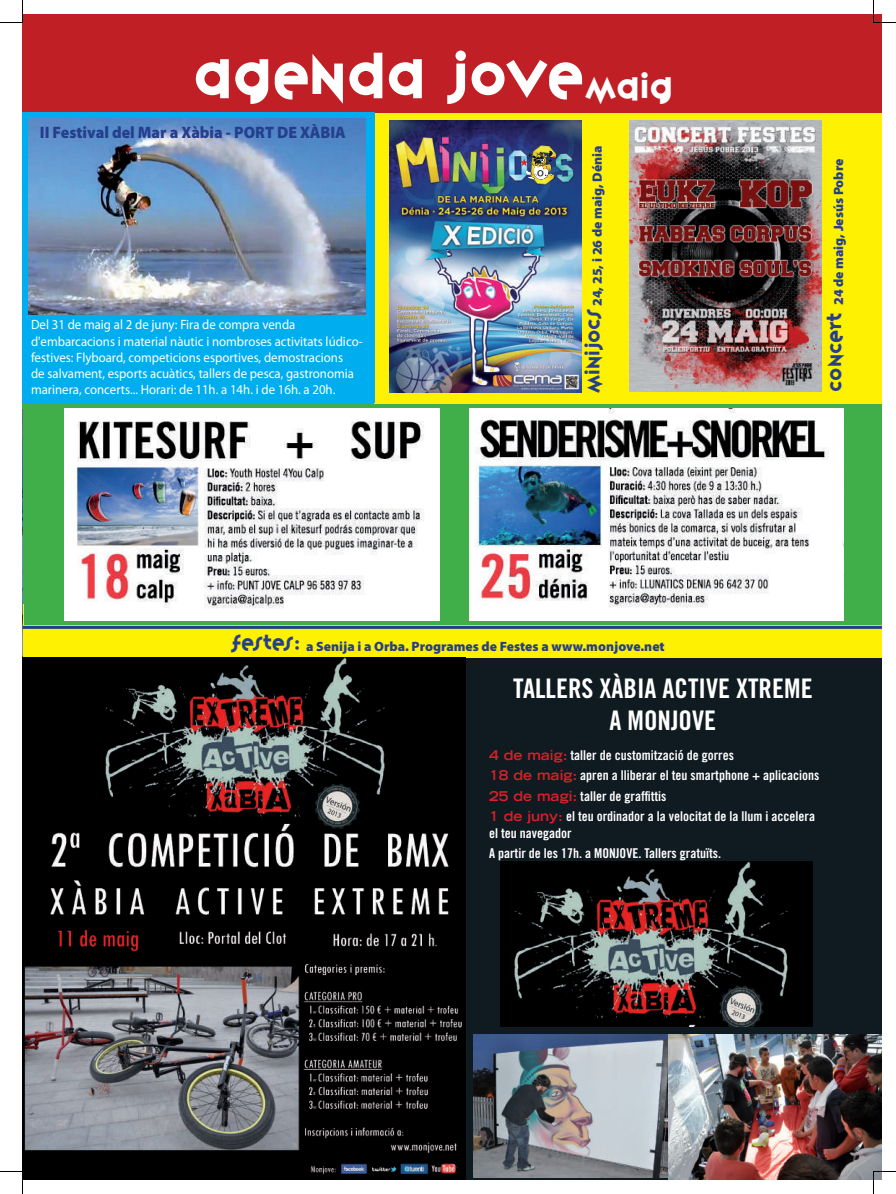
<style>
.page{position:relative;width:896px;height:1194px;background:#fff}
.page>*{position:absolute;margin:0;border:0;box-sizing:border-box;transform-origin:0 0}
.t1{font:52.05px "Variex";color:#fff}
.t2{font:27px/32.4px "Trade Gothic LT Std Bd Cn 20";color:#fff;text-align:center}
.t3{font:900 16.65px "Myriad Pro";color:#253f8e;scale:.95 1}
.t4{font:13.5px/16.2px "Myriad Pro";color:#fff;scale:.95 1}
.t5{font:13.5px/20.4px "Trade Gothic LT Std Bd Cn 20";color:#fff}
.t6{font:900 13.5px "Myriad Pro";color:#253f8e}
.s1{font-size:31.05px}
.s2{font-family:"Trade Gothic LT Std";font-weight:700;font-stretch:expanded;color:#d92128}
</style>
<div class="page">
<div style="left:22px;top:401px;width:859px;height:257px;background:#40ae49"></div>
<div style="left:22px;top:625px;width:859px;height:33px;background:#fff101"></div>
<div style="left:464px;top:658px;width:417px;height:521px;background:#101a21"></div>
<div style="left:375px;top:111px;width:506px;height:292px;background:#fff101"></div>
<hr style="left:22px;top:604px;width:2px;height:575px;background:#fff101">
<div style="left:22px;top:14px;width:859px;height:98px;background:#c02025"></div>
<div style="left:22px;top:112px;width:353px;height:291px;background:#00aeef"></div>
<img style="left:22px;top:409px;width:1px;height:248px">
<img style="left:22px;top:657px;width:443px;height:522px">
<img style="left:500px;top:861px;width:312px;height:164px">
<img style="left:473px;top:1034px;width:194px;height:143px">
<img style="left:668px;top:1034px;width:213px;height:145px">
<img style="left:65px;top:408px;width:374px;height:212px">
<img style="left:469px;top:408px;width:374px;height:212px">
<img style="left:29px;top:118px;width:336px;height:196px">
<img style="left:389px;top:121px;width:192px;height:271px">
<img style="left:629px;top:120px;width:192px;height:272px">
<hr style="left:22px;top:625px;width:859px;height:3px;background:#253f8e">
<svg style="left:0;top:0;width:23px;height:23px"></svg>
<svg style="left:0;top:1170px;width:23px;height:23px"></svg>
<svg style="left:873px;top:0;width:22px;height:23px"></svg>
<svg style="left:872px;top:1170px;width:23px;height:23px"></svg>
<svg style="left:520px;top:151px;width:36px;height:29px"></svg>
<h1 class="t1" style="left:193px;top:37px;width:481px">AGENDA JOVE<span class="s1">MAIG</span></h1>
<p class="t3" style="left:40px;top:121px;width:323px">II Festival del Mar a Xàbia - PORT DE XÀBIA</p>
<p class="t4" style="left:31px;top:316px;width:351px">Del 31 de maig al 2 de juny: Fira de compra venda d'embarcacions i material nàutic i nombroses activitats lúdico&shy;festives: Flyboard, competicions esportives, demostracions<br>de salvament, esports acuàtics, tallers de pesca, gastronomia marinera, concerts... Horari: de 11h. a 14h. i de 16h. a 20h.</p>
<p class="t6" style="left:588px;top:392px;width:249px;rotate:-90deg"><sup>MINIJOCS</sup> 24, 25, i 26 de maig, Dénia</p>
<p class="t6" style="left:829px;top:392px;width:234px;rotate:-90deg"><sup>CONCERT</sup> 24 de maig, Jesús Pobre</p>
<p class="t6" style="left:232px;top:637px;width:434px"><sup>FESTES:</sup> a Senija i a Orba. Programes de Festes a www.monjove.net</p>
<h2 class="t2" style="left:513px;top:671px;width:301px">TALLERS XÀBIA ACTIVE XTREME<br>A MONJOVE</h2>
<p class="t5" style="left:489px;top:744px;width:332px"><span class="s2">4 de maig:</span> taller de customització de gorres<br><span class="s2">18 de maig:</span> apren a lliberar el teu smartphone + aplicacions <span class="s2">25 de magi:</span> taller de graffittis<br><span class="s2">1 de juny:</span> el teu ordinador a la velocitat de la llum i accelera</p>
<p class="t5" style="left:489px;top:822px;width:233px">el teu navegador<br>A partir de les 17h. a MONJOVE. Tallers gratuïts.</p>
</div>
